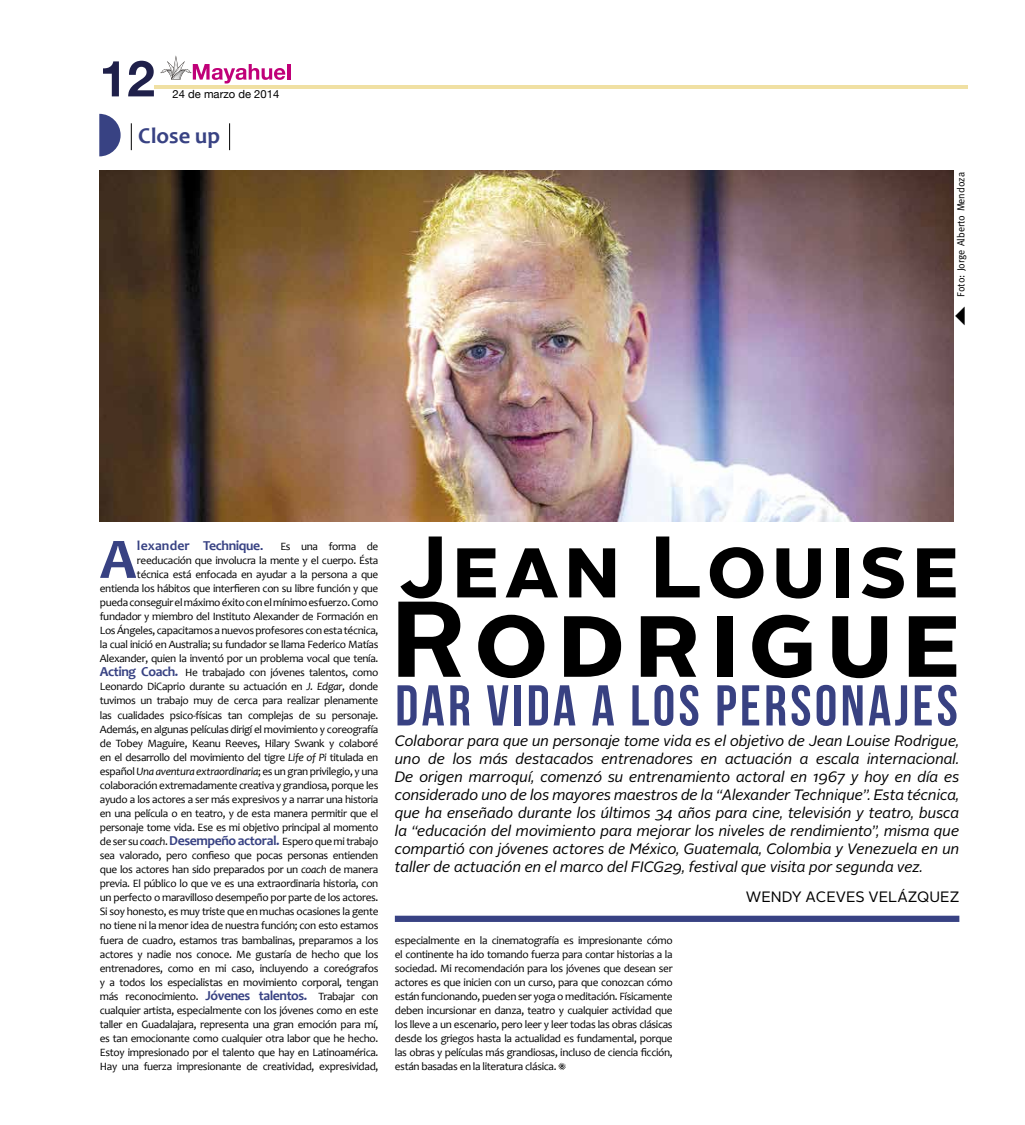
<style>
.page{position:relative;width:1025px;height:1125px;background:#fff}
.page>*{position:absolute;margin:0;border:0;box-sizing:border-box;transform-origin:0 0}
.t1{font:700 107.38px "Alright Sans";letter-spacing:.08em;color:#000}
.t2{font:700 87px "Alright Sans";letter-spacing:.05em;color:#000}
.t3{font:700 58px "Candara";color:#384283}
.t4{font:57.38px "Bebas Neue";letter-spacing:.06em;color:#384182}
.t5{font:700 50px "Helvetica Neue";color:#1f204a}
.t6{font:700 22.62px "Candara";color:#384283}
.t7{font:italic 15px/18px "Alright Sans";letter-spacing:-.01em;color:#000;text-align:justify}
.t8{font:15px "Alright Sans";color:#000}
.t9{font:700 13.75px "Candara";letter-spacing:-.03em;color:#384283}
.t10{font:11.25px/14.1px "Candara";letter-spacing:-.03em;color:#000;text-align:right}
.t11{font:11.25px "Helvetica Neue";color:#000}
.t12{font:10.25px "Meta Normal";color:#000}
.s1{font-family:"Arial"}
.s2{font-weight:400;font-size:11.25px;color:#000}
.s3{font-weight:700;font-size:13.75px;color:#384283}
.s4{font-style:italic}
</style>
<div class="page">
<hr style="left:154px;top:85px;width:813px;height:3px;background:#f0e0a3">
<hr style="left:287px;top:64px;width:3px;height:16px;background:#c00078">
<svg style="left:160px;top:55px;width:125px;height:29px"></svg>
<svg style="left:99px;top:114px;width:22px;height:42px"></svg>
<svg style="left:131px;top:123px;width:1px;height:27px"></svg>
<svg style="left:229px;top:123px;width:1px;height:27px"></svg>
<svg style="left:558px;top:1063px;width:7px;height:7px"></svg>
<div style="left:394px;top:916px;width:564px;height:6px;background:#384283"></div>
<img style="left:99px;top:171px;width:853px;height:351px">
<h3 class="t5" style="left:99px;top:39px;width:57px">12</h3>
<p class="t11" style="left:172px;top:86px;width:108px">24 de marzo de 2014</p>
<h3 class="t6" style="left:138px;top:121px;width:83px">Close up</h3>
<p class="t12" style="left:954px;top:297px;width:126px;rotate:-90deg">Foto: Jorge Alberto Mendoza</p>
<h3 class="t3" style="left:100px;top:523px;width:37px">A</h3>
<p class="t9" style="left:137px;top:537px;width:243px">lexander Technique<span class="s1">.</span> <span class="s2">Es una forma de</span></p>
<p class="t10" style="left:100px;top:553px;width:280px">reeducación que involucra la mente y el cuerpo. Ésta<br>técnica está enfocada en ayudar a la persona a que entienda los hábitos que interfieren con su libre función y que pueda conseguir el máximo éxito con el mínimo esfuerzo. Como fundador y miembro del Instituto Alexander de Formación en Los Ángeles, capacitamos a nuevos profesores con esta técnica, la cual inició en Australia; su fundador se llama Federico Matías Alexander, quien la inventó por un problema vocal que tenía.<br><span class="s3">Acting Coach.</span> He trabajado con jóvenes talentos, como Leonardo DiCaprio durante su actuación en <span class="s4">J. Edgar</span>, donde tuvimos un trabajo muy de cerca para realizar plenamente las cualidades psico-físicas tan complejas de su personaje.<br>Además, en algunas películas dirigí el movimiento y coreografía de Tobey Maguire, Keanu Reeves, Hilary Swank y colaboré en el desarrollo del movimiento del tigre <span class="s4">Life of Pi</span> titulada en español <span class="s4">Una aventura extraordinaria</span>; es un gran privilegio, y una colaboración extremadamente creativa y grandiosa, porque les ayudo a los actores a ser más expresivos y a narrar una historia en una película o en teatro, y de esta manera permitir que el personaje tome vida. Ese es mi objetivo principal al momento de ser su <span class="s4">coach</span>. <span class="s3">Desempeño actoral.</span> Espero que mi trabajo sea valorado, pero confieso que pocas personas entienden que los actores han sido preparados por un <span class="s4">coach</span> de manera previa. El público lo que ve es una extraordinaria historia, con un perfecto o maravilloso desempeño por parte de los actores.<br>Si soy honesto, es muy triste que en muchas ocasiones la gente no tiene ni la menor idea de nuestra función; con esto estamos fuera de cuadro, estamos tras bambalinas, preparamos a los actores y nadie nos conoce. Me gustaría de hecho que los entrenadores, como en mi caso, incluyendo a coreógrafos y a todos los especialistas en movimiento corporal, tengan más reconocimiento. <span class="s3">Jóvenes talentos.</span> Trabajar con cualquier artista, especialmente con los jóvenes como en este taller en Guadalajara, representa una gran emoción para mí, es tan emocionante como cualquier otra labor que he hecho.<br>Estoy impresionado por el talento que hay en Latinoamérica.<br>Hay una fuerza impresionante de creatividad, expresividad,</p>
<h2 class="t2" style="left:397px;top:506px;width:563px">Jean Louise</h2>
<h1 class="t1" style="left:391px;top:564px;width:571px">Rodrigue</h1>
<h3 class="t4" style="left:395px;top:674px;width:564px">DAR VIDA A LOS PERSONAJES</h3>
<p class="t7" style="left:394px;top:732px;width:566px">Colaborar para que un personaje tome vida es el objetivo de Jean Louise Rodrigue, uno de los más destacados entrenadores en actuación a escala internacional.<br>De origen marroquí, comenzó su entrenamiento actoral en 1967 y hoy en día es considerado uno de los mayores maestros de la “Alexander Technique”. Esta técnica, que ha enseñado durante los últimos 34 años para cine, televisión y teatro, busca la “educación del movimiento para mejorar los niveles de rendimiento”, misma que compartió con jóvenes actores de México, Guatemala, Colombia y Venezuela en un taller de actuación en el marco del FICG29, festival que visita por segunda vez.</p>
<h3 class="t8" style="left:745px;top:887px;width:215px">WENDY ACEVES VELÁZQUEZ</h3>
<p class="t10" style="left:394px;top:933px;width:279px;text-align:justify">especialmente en la cinematografía es impresionante cómo el continente ha ido tomando fuerza para contar historias a la sociedad. Mi recomendación para los jóvenes que desean ser actores es que inicien con un curso, para que conozcan cómo están funcionando, pueden ser yoga o meditación. Físicamente deben incursionar en danza, teatro y cualquier actividad que los lleve a un escenario, pero leer y leer todas las obras clásicas desde los griegos hasta la actualidad es fundamental, porque las obras y películas más grandiosas, incluso de ciencia ficción, están basadas en la literatura clásica.</p>
</div>
